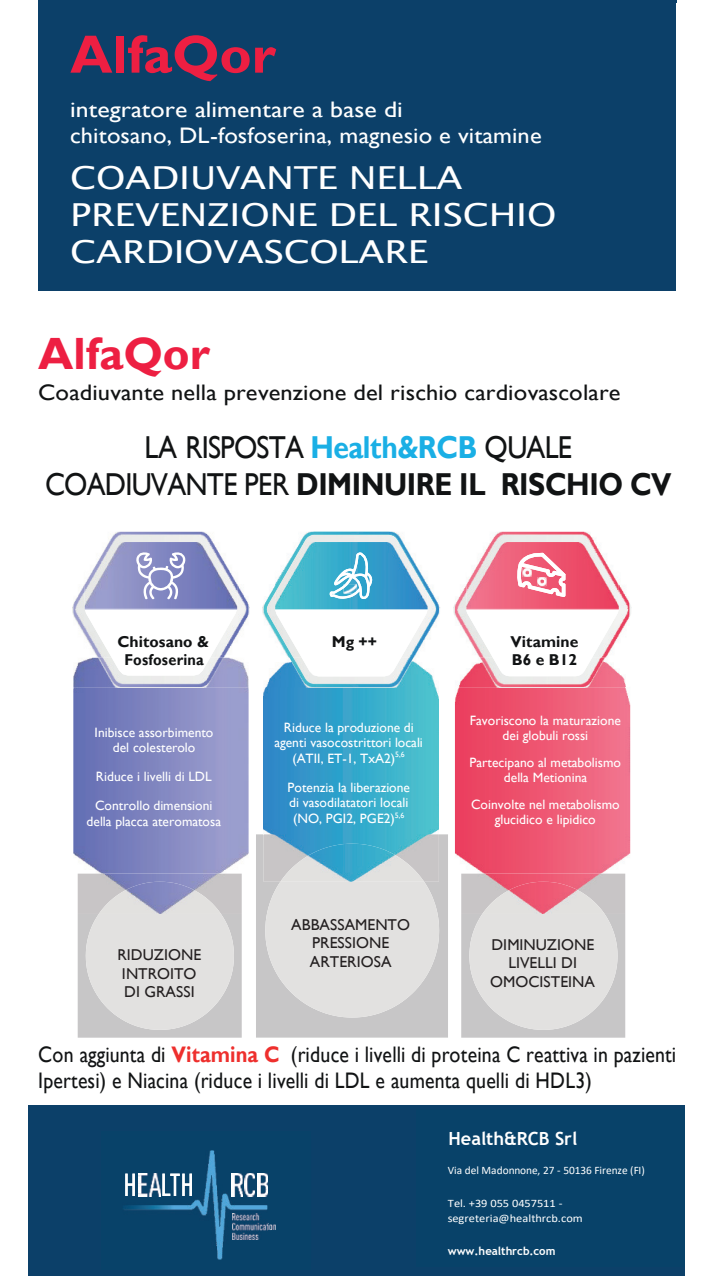
<style>
.page{position:relative;width:709px;height:1276px;background:#fff}
.page>*{position:absolute;margin:0;border:0;box-sizing:border-box;transform-origin:0 0}
.t1{font:700 54.25px "Gill Sans";color:#ed1f42}
.t2{font:700 45.25px "Gill Sans";color:#ed1f42}
.t3{font:31.75px/36.5px "Gill Sans";letter-spacing:-.025em;color:#111314;text-align:center;scale:.9 1}
.t4{font:31.75px/37px "Lucida Sans";letter-spacing:-.01em;color:#fff;scale:1.19 1}
.t5{font:22.5px/26.2px "Gill Sans";letter-spacing:.01em;color:#111314;scale:.88 1}
.t6{font:22.5px/26.2px "Gill Sans";letter-spacing:.005em;color:#fff;scale:1.15 1}
.t7{font:22.5px "Gill Sans";letter-spacing:.01em;color:#111314;scale:1.09 1}
.t8{font:700 18.25px "Trebuchet MS";color:#fff}
.t9{font:15.75px/18.2px "Gill Sans";letter-spacing:.005em;color:#231f20;text-align:center}
.t10{font:700 15.75px/18.2px "Gill Sans";letter-spacing:.005em;color:#111314;text-align:center}
.t11{font:13.5px/15.8px "Gill Sans";color:#fff;text-align:center}
.t12{font:11.25px/15px "Calibri";color:#fff;scale:1.09 1}
.t13{font:11.25px "Calibri";color:#fff}
.t14{font:700 11.25px "Trebuchet MS";color:#fff}
.s1{font-weight:700;color:#1aafe5}
.s2{font-weight:700}
.s3{font-weight:700;color:#ee2f2d}
</style>
<div class="page">
<svg style="left:78px;top:914px;width:164px;height:123px;background:#dad9d9"></svg>
<div style="left:256px;top:834px;width:192px;height:203px;background:#c7c6c7"></div>
<svg style="left:265px;top:881px;width:174px;height:136px;background:#dddcdc"></svg>
<img style="left:73px;top:688px;width:175px;height:226px">
<img style="left:78px;top:873px;width:164px;height:41px">
<img style="left:99px;top:881px;width:122px;height:33px">
<img style="left:262px;top:607px;width:178px;height:274px">
<img style="left:280px;top:843px;width:144px;height:38px">
<svg style="left:461px;top:914px;width:164px;height:123px;background:#dad9d9"></svg>
<img style="left:455px;top:688px;width:175px;height:226px">
<img style="left:461px;top:873px;width:164px;height:41px">
<img style="left:482px;top:881px;width:122px;height:33px">
<img style="left:458px;top:579px;width:173px;height:109px">
<img style="left:72px;top:532px;width:178px;height:156px">
<img style="left:618px;top:657px;width:11px;height:30px">
<svg style="left:264px;top:532px;width:354px;height:155px"></svg>
<img style="left:73px;top:657px;width:175px;height:30px">
<img style="left:85px;top:542px;width:152px;height:66px">
<svg style="left:85px;top:609px;width:152px;height:66px"></svg>
<img style="left:85px;top:608px;width:152px;height:1px">
<svg style="left:136px;top:552px;width:49px;height:47px"></svg>
<div style="left:38px;top:3px;width:638px;height:288px;background:#0c4069"></div>
<div style="left:28px;top:1105px;width:656px;height:170px;background:#0c4069"></div>
<div style="left:101px;top:1131px;width:210px;height:139px;background:#084269"></div>
<img style="left:267px;top:1223px;width:9px;height:8px">
<img style="left:124px;top:1150px;width:143px;height:109px">
<img style="left:125px;top:1173px;width:10px;height:23px">
<img style="left:139px;top:1173px;width:21px;height:23px">
<img style="left:162px;top:1173px;width:30px;height:23px">
<img style="left:232px;top:1173px;width:10px;height:23px">
<img style="left:245px;top:1173px;width:10px;height:23px">
<img style="left:257px;top:1173px;width:10px;height:23px">
<div style="left:415px;top:1108px;width:269px;height:158px;background:#084269"></div>
<hr style="left:28px;top:1275px;width:656px;height:1px;background:#0c4069">
<hr style="left:38px;top:0;width:638px;height:3px;background:#0c4069">
<h1 class="t1" style="left:70px;top:22px;width:207px">AlfaQor</h1>
<h3 class="t6" style="left:70px;top:96px;width:411px">integratore alimentare a base di<br>chitosano, DL-fosfoserina, magnesio e vitamine</h3>
<h3 class="t4" style="left:70px;top:159px;width:410px">COADIUVANTE NELLA<br>PREVENZIONE DEL RISCHIO<br>CARDIOVASCOLARE</h3>
<h2 class="t2" style="left:38px;top:326px;width:173px">AlfaQor</h2>
<h3 class="t7" style="left:38px;top:380px;width:535px">Coadiuvante nella prevenzione del rischio cardiovascolare</h3>
<h3 class="t3" style="left:45px;top:430px;width:697px">LA RISPOSTA <span class="s1">Health&amp;RCB</span> QUALE<br>COADIUVANTE PER <span class="s2">DIMINUIRE IL RISCHIO CV</span></h3>
<p class="t10" style="left:117px;top:633px;width:93px">Chitosano &amp;<br>Fosfoserina</p>
<p class="t10" style="left:510px;top:632px;width:69px;text-align:left">Vitamine<br>B6 e B12</p>
<p class="t10" style="left:332px;top:633px;width:47px">Mg ++</p>
<p class="t11" style="left:95px;top:724px;width:120px">Inibisce assorbimento del colesterolo</p>
<p class="t11" style="left:95px;top:762px;width:119px;line-height:28.8px;text-align:left">Riduce i livelli di LDL<br>Controllo dimensioni</p>
<p class="t11" style="left:86px;top:813px;width:136px">della placca ateromatosa</p>
<p class="t9" style="left:117px;top:946px;width:85px;text-align:left">RIDUZIONE<br>INTROITO<br>DI GRASSI</p>
<p class="t11" style="left:274px;top:719px;width:150px">Riduce la produzione di agenti vasocostrittori locali (ATII, ET-1, TxA2)<sup>5,6</sup></p>
<p class="t11" style="left:287px;top:779px;width:124px">Potenzia la liberazione di vasodilatatori locali (NO, PGI2, PGE2)<sup>5,6</sup></p>
<p class="t9" style="left:291px;top:916px;width:120px">ABBASSAMENTO<br>PRESSIONE<br>ARTERIOSA</p>
<p class="t11" style="left:470px;top:712px;width:153px">Favoriscono la maturazione dei globuli rossi</p>
<p class="t11" style="left:469px;top:754px;width:153px">Partecipano al metabolismo della Metionina</p>
<p class="t11" style="left:471px;top:796px;width:150px">Coinvolte nel metabolismo glucidico e lipidico</p>
<p class="t9" style="left:490px;top:936px;width:106px">DIMINUZIONE<br>LIVELLI DI<br>OMOCISTEINA</p>
<h3 class="t5" style="left:38px;top:1041px;width:726px">Con aggiunta di <span class="s3">Vitamina C</span> (riduce i livelli di proteina C reattiva in pazienti<br>Ipertesi) e Niacina (riduce i livelli di LDL e aumenta quelli di HDL3)</h3>
<h3 class="t8" style="left:448px;top:1127px;width:130px">Health&amp;RCB Srl</h3>
<p class="t13" style="left:448px;top:1162px;width:199px">Via del Madonnone, 27 - 50136 Firenze (FI)</p>
<p class="t12" style="left:448px;top:1195px;width:125px">Tel. +39 055 0457511 - segreteria@healthrcb.com</p>
<p class="t14" style="left:448px;top:1243px;width:109px">www.healthrcb.com</p>
</div>
